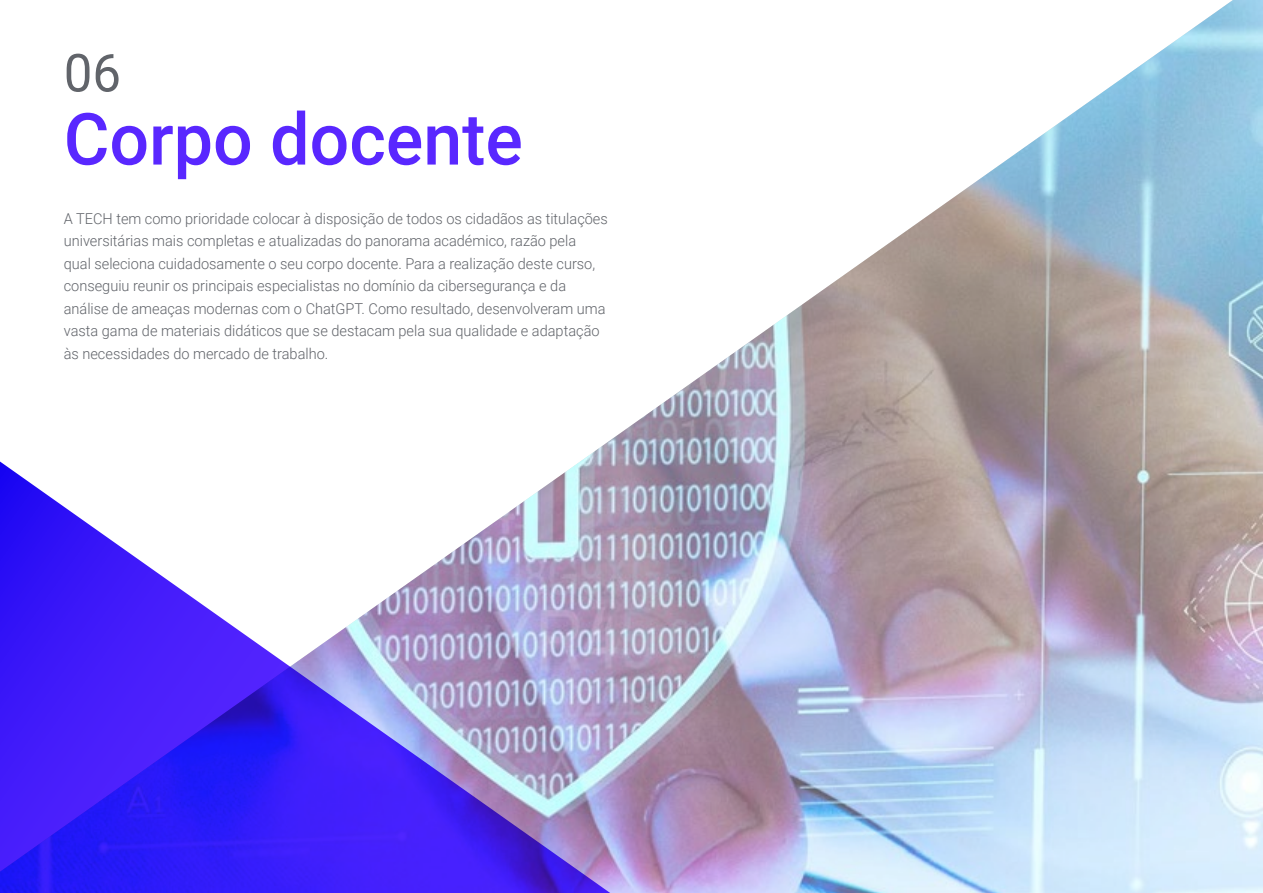
<style>
.page{position:relative;width:1263px;height:893px;background:#fff}
.page>*{position:absolute;margin:0;border:0;box-sizing:border-box;transform-origin:0 0}
.t1{font:500 72px "Roboto";color:#5927ff}
.t2{font:52.5px "Roboto";color:#61646a}
.t3{font:300 15px/22.5px "Roboto";color:#61646a}
</style>
<div class="page">
<img style="left:602px;top:0;width:661px;height:893px">
<svg style="left:0;top:446px;width:640px;height:447px"></svg>
<h2 class="t2" style="left:64px;top:36px;width:59px">06</h2>
<h1 class="t1" style="left:64px;top:89px;width:461px">Corpo docente</h1>
<p class="t3" style="left:64px;top:207px;width:546px">A TECH tem como prioridade colocar à disposição de todos os cidadãos as titulações universitárias mais completas e atualizadas do panorama académico, razão pela<br>qual seleciona cuidadosamente o seu corpo docente. Para a realização deste curso, conseguiu reunir os principais especialistas no domínio da cibersegurança e da análise de ameaças modernas com o ChatGPT. Como resultado, desenvolveram uma vasta gama de materiais didáticos que se destacam pela sua qualidade e adaptação às necessidades do mercado de trabalho.</p>
</div>
